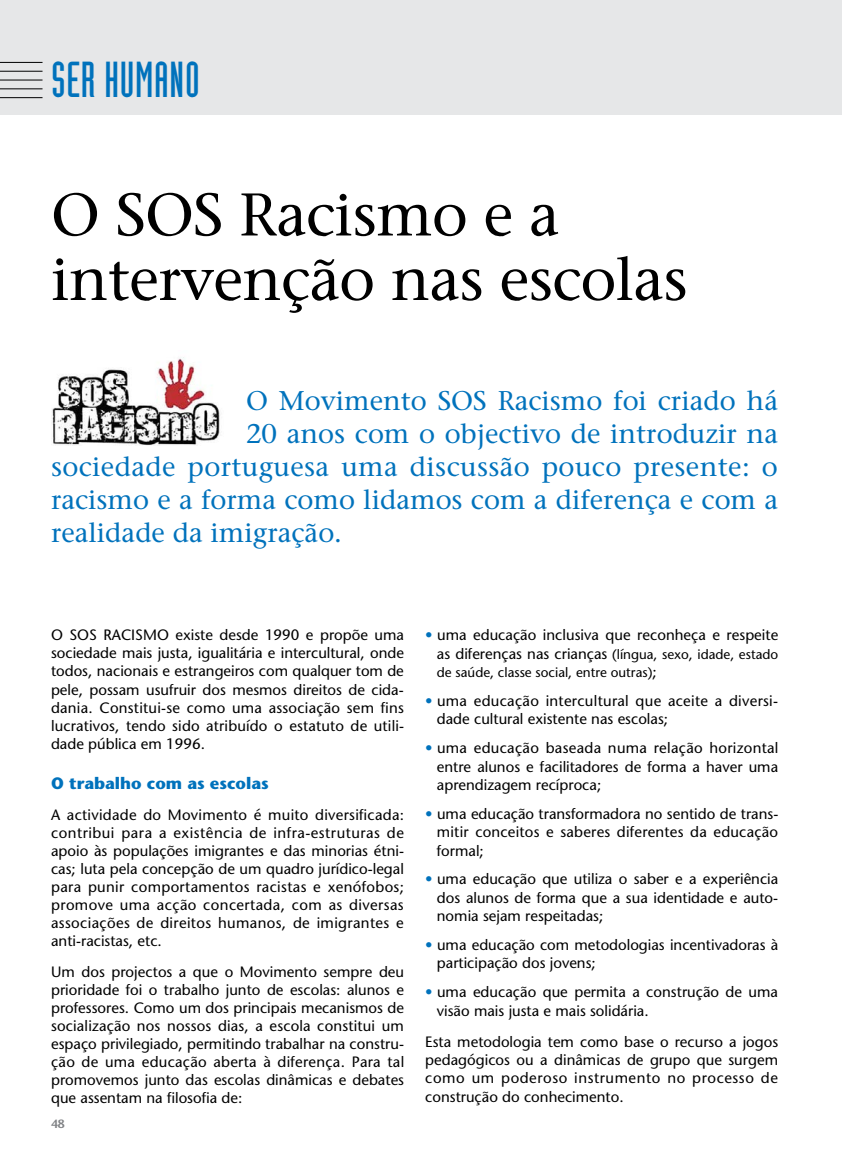
<style>
.page{position:relative;width:842px;height:1161px;background:#fff}
.page>*{position:absolute;margin:0;border:0;box-sizing:border-box;transform-origin:0 0}
.t1{font:500 60px/64.5px "Stone Serif Std";letter-spacing:-.01em;color:#000}
.t2{font:49.5px "Industria LT Std Solid";letter-spacing:.015em;color:#0072bc}
.t3{font:500 27px "Stone Serif Std";color:#0072bc}
.t4{font:700 16.5px "Stone Sans Std";color:#0072bc}
.t5{font:500 15px/18px "Stone Sans Std";color:#000;text-align:justify}
.t6{font:500 15px/18.3px "Stone Sans Std";letter-spacing:.02em;color:#000}
.t7{font:500 13.5px/18.3px "Stone Sans Std";color:#000}
.t8{font:600 12px "Stone Sans Std";color:#808285}
.s1{color:#0072bc}
.s2{font-size:15px}
</style>
<div class="page">
<div style="left:0;top:0;width:842px;height:115px;background:#e6e7e8"></div>
<hr style="left:0;top:62px;width:43px;height:1px;background:#000">
<hr style="left:0;top:71px;width:43px;height:1px;background:#000">
<hr style="left:0;top:80px;width:43px;height:1px;background:#000">
<hr style="left:0;top:89px;width:43px;height:1px;background:#000">
<hr style="left:0;top:97px;width:43px;height:1px;background:#000">
<img style="left:52px;top:357px;width:168px;height:89px">
<h2 class="t2" style="left:51px;top:62px;width:150px">SER HUMANO</h2>
<h1 class="t1" style="left:51px;top:189px;width:638px">O SOS Racismo e a intervenção nas escolas</h1>
<h3 class="t3" style="left:246px;top:390px;width:534px">O Movimento SOS Racismo foi criado há</h3>
<h3 class="t3" style="left:246px;top:423px;width:534px">20 anos com o objectivo de introduzir na</h3>
<h3 class="t3" style="left:51px;top:456px;width:728px">sociedade portuguesa uma discussão pouco presente: o</h3>
<h3 class="t3" style="left:51px;top:489px;width:729px">racismo e a forma como lidamos com a diferença e com a</h3>
<h3 class="t3" style="left:51px;top:522px;width:293px">realidade da imigração.</h3>
<p class="t5" style="left:51px;top:628px;width:355px">O SOS RACISMO existe desde 1990 e propõe uma sociedade mais justa, igualitária e intercultural, onde todos, nacionais e estrangeiros com qualquer tom de pele, possam usufruir dos mesmos direitos de cida&shy;dania. Constitui-se como uma associação sem fins lucrativos, tendo sido atribuído o estatuto de utili&shy;dade pública em 1996.</p>
<p class="t4" style="left:51px;top:777px;width:219px">O trabalho com as escolas</p>
<p class="t5" style="left:51px;top:807px;width:355px">A actividade do Movimento é muito diversificada: contribui para a existência de infra-estruturas de apoio às populações imigrantes e das minorias étni&shy;cas; luta pela concepção de um quadro jurídico-legal para punir comportamentos racistas e xenófobos; promove uma acção concertada, com as diversas associações de direitos humanos, de imigrantes e anti-racistas, etc.</p>
<p class="t5" style="left:51px;top:964px;width:355px">Um dos projectos a que o Movimento sempre deu prioridade foi o trabalho junto de escolas: alunos e professores. Como um dos principais mecanismos de socialização nos nossos dias, a escola constitui um espaço privilegiado, permitindo trabalhar na constru&shy;ção de uma educação aberta à diferença. Para tal promovemos junto das escolas dinâmicas e debates que assentam na filosofia de:</p>
<p class="t8" style="left:51px;top:1119px;width:15px">48</p>
<p class="t5" style="left:425px;top:628px;width:355px"><span class="s1">•</span> uma educação inclusiva que reconheça e respeite</p>
<p class="t7" style="left:437px;top:646px;width:343px"><span class="s2">as diferenças nas crianças</span> (língua, sexo, idade, estado de saúde, classe social, entre outras)<span class="s2">;</span></p>
<p class="t6" style="left:437px;top:693px;width:343px;text-indent:-12px"><span class="s1">•</span> uma educação intercultural que aceite a diversi&shy;dade cultural existente nas escolas;</p>
<p class="t5" style="left:437px;top:740px;width:343px;text-indent:-12px"><span class="s1">•</span> uma educação baseada numa relação horizontal entre alunos e facilitadores de forma a haver uma aprendizagem recíproca;</p>
<p class="t5" style="left:437px;top:806px;width:343px;text-indent:-12px"><span class="s1">•</span> uma educação transformadora no sentido de trans&shy;mitir conceitos e saberes diferentes da educação formal;</p>
<p class="t5" style="left:437px;top:872px;width:343px;text-indent:-12px"><span class="s1">•</span> uma educação que utiliza o saber e a experiência dos alunos de forma que a sua identidade e auto&shy;nomia sejam respeitadas;</p>
<p class="t5" style="left:437px;top:937px;width:343px;text-indent:-12px"><span class="s1">•</span> uma educação com metodologias incentivadoras à participação dos jovens;</p>
<p class="t5" style="left:437px;top:984px;width:343px;text-indent:-12px"><span class="s1">•</span> uma educação que permita a construção de uma visão mais justa e mais solidária.</p>
<p class="t5" style="left:425px;top:1034px;width:354px">Esta metodologia tem como base o recurso a jogos pedagógicos ou a dinâmicas de grupo que surgem como um poderoso instrumento no processo de construção do conhecimento.</p>
</div>
